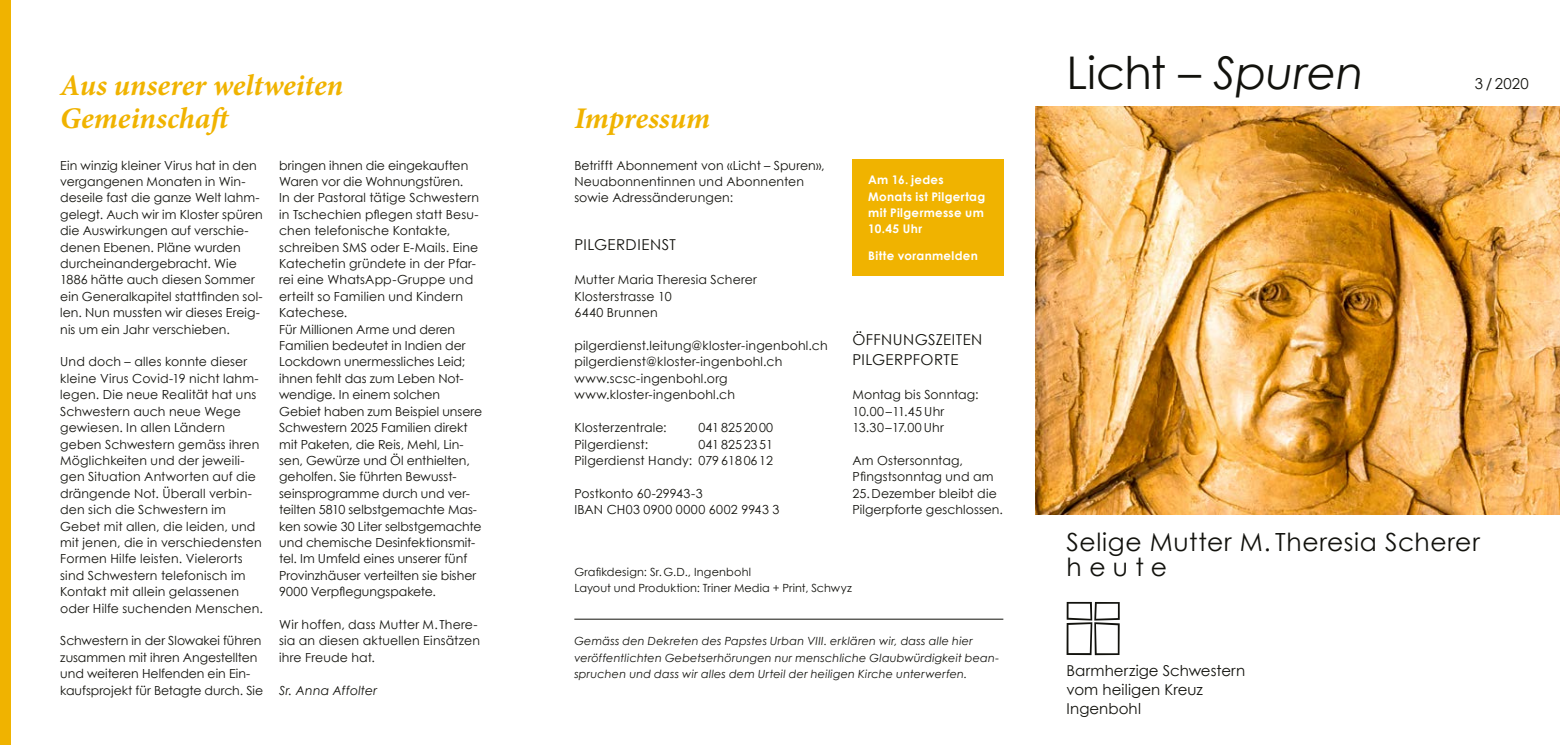
<style>
.page{position:relative;width:1560px;height:745px;background:#fff}
.page>*{position:absolute;margin:0;border:0;box-sizing:border-box;transform-origin:0 0}
.t1{font:45px "Century Gothic";letter-spacing:-.01em;color:#12120d}
.t2{font:italic 700 30px/32.5px "Minion Pro";color:#f0b300}
.t3{font:25px/25px "Century Gothic";letter-spacing:.025em;color:#12120d}
.t4{font:15px/18.6px "Century Gothic";letter-spacing:.015em;color:#12120d}
.t5{font:15px "Century Gothic";letter-spacing:.035em;color:#12120d}
.t6{font:12.5px/16.4px "Century Gothic";letter-spacing:.005em;color:#12120d}
.t7{font:italic 12.5px "Century Gothic";letter-spacing:.01em;color:#12120d}
.t8{font:700 11.88px/16.4px "Century Gothic";letter-spacing:.025em;color:#fff}
.t9{font:italic 11.25px/16.4px "Century Gothic";letter-spacing:.015em;color:#12120d}
.t10{font:11.25px/16.4px "Century Gothic";letter-spacing:.01em;color:#12120d}
.s1{font-style:italic}
</style>
<div class="page">
<div style="left:852px;top:159px;width:151px;height:117px;background:#f0b300"></div>
<div style="left:0;top:0;width:11px;height:744px;background:#f0b300"></div>
<img style="left:1035px;top:106px;width:524px;height:408px">
<svg style="left:1066px;top:601px;width:53px;height:53px"></svg>
<hr style="left:574px;top:618px;width:429px;height:1px;background:#12120d">
<h2 class="t2" style="left:60px;top:70px;width:284px">Aus unserer weltweiten<br>Gemeinschaft</h2>
<p class="t6" style="left:60px;top:156px;width:204px">Ein winzig kleiner Virus hat in den vergangenen Monaten in Win&shy;deseile fast die ganze Welt lahm&shy;gelegt. Auch wir im Kloster spüren die Auswirkungen auf verschie&shy;denen Ebenen. Pläne wurden durcheinandergebracht. Wie<br>1886 hätte auch diesen Sommer ein Generalkapitel stattfinden sol&shy;len. Nun mussten wir dieses Ereig&shy;nis um ein Jahr verschieben.</p>
<p class="t6" style="left:60px;top:353px;width:204px">Und doch – alles konnte dieser kleine Virus Covid-19 nicht lahm&shy;legen. Die neue Realität hat uns<br>Schwestern auch neue Wege gewiesen. In allen Ländern geben Schwestern gemäss ihren<br>Möglichkeiten und der jeweili&shy;gen Situation Antworten auf die drängende Not. Überall verbin&shy;den sich die Schwestern im<br>Gebet mit allen, die leiden, und mit jenen, die in verschiedensten<br>Formen Hilfe leisten. Vielerorts sind Schwestern telefonisch im<br>Kontakt mit allein gelassenen oder Hilfe suchenden Menschen.</p>
<p class="t6" style="left:60px;top:632px;width:204px">Schwestern in der Slowakei führen zusammen mit ihren Angestellten und weiteren Helfenden ein Ein&shy;kaufsprojekt für Betagte durch. Sie</p>
<p class="t6" style="left:279px;top:156px;width:204px">bringen ihnen die eingekauften<br>Waren vor die Wohnungstüren.<br>In der Pastoral tätige Schwestern in Tschechien pflegen statt Besu&shy;chen telefonische Kontakte, schreiben SMS oder E-Mails. Eine<br>Katechetin gründete in der Pfar&shy;rei eine WhatsApp-Gruppe und erteilt so Familien und Kindern<br>Katechese.<br>Für Millionen Arme und deren<br>Familien bedeutet in Indien der<br>Lockdown unermessliches Leid; ihnen fehlt das zum Leben Not&shy;wendige. In einem solchen<br>Gebiet haben zum Beispiel unsere<br>Schwestern 2025 Familien direkt mit Paketen, die Reis, Mehl, Lin&shy;sen, Gewürze und Öl enthielten, geholfen. Sie führten Bewusst&shy;seinsprogramme durch und ver&shy;teilten 5810 selbstgemachte Mas&shy;ken sowie 30 Liter selbstgemachte und chemische Desinfektionsmit&shy;tel. Im Umfeld eines unserer fünf<br>Provinzhäuser verteilten sie bisher<br>9000 Verpflegungspakete.</p>
<p class="t6" style="left:279px;top:615px;width:202px">Wir hoffen, dass Mutter M.There&shy;sia an diesen aktuellen Einsätzen ihre Freude hat.</p>
<p class="t7" style="left:279px;top:682px;width:99px">Sr. Anna Affolter</p>
<h2 class="t2" style="left:574px;top:103px;width:137px">Impressum</h2>
<p class="t6" style="left:574px;top:156px;width:252px">Betrifft Abonnement von «Licht – Spuren»,<br>Neuabonnentinnen und Abonnenten sowie Adressänderungen:</p>
<p class="t5" style="left:574px;top:235px;width:103px">PILGERDIENST</p>
<p class="t6" style="left:574px;top:271px;width:184px">Mutter Maria Theresia Scherer<br>Klosterstrasse 10<br>6440 Brunnen</p>
<p class="t6" style="left:574px;top:337px;width:255px">pilgerdienst.leitung@kloster-ingenbohl.ch pilgerdienst@kloster-ingenbohl.ch www.scsc-ingenbohl.org www.kloster-ingenbohl.ch</p>
<p class="t6" style="left:574px;top:419px;width:94px">Klosterzentrale:</p>
<p class="t6" style="left:698px;top:419px;width:76px">041 8252000</p>
<p class="t6" style="left:574px;top:435px;width:75px">Pilgerdienst:</p>
<p class="t6" style="left:574px;top:435px;width:200px;text-align:right">041 8252351<br>Pilgerdienst Handy: 079 6180612</p>
<p class="t6" style="left:574px;top:484px;width:206px">Postkonto 60-29943-3<br>IBAN CH03 0900 0000 6002 9943 3</p>
<p class="t8" style="left:868px;top:171px;width:118px">Am 16. jedes<br>Monats ist Pilgertag mit Pilgermesse um<br>10.45 Uhr</p>
<p class="t8" style="left:868px;top:247px;width:111px">Bitte voranmelden</p>
<p class="t4" style="left:852px;top:329px;width:131px;line-height:20px">ÖFFNUNGSZEITEN<br>PILGERPFORTE</p>
<p class="t6" style="left:852px;top:386px;width:128px">Montag bis Sonntag:<br>10.00–11.45 Uhr<br>13.30–17.00 Uhr</p>
<p class="t6" style="left:852px;top:451px;width:152px">Am Ostersonntag,<br>Pfingstsonntag und am<br>25.Dezember bleibt die<br>Pilgerpforte geschlossen.</p>
<p class="t10" style="left:574px;top:563px;width:279px">Grafikdesign: Sr.G.D., Ingenbohl<br>Layout und Produktion: Triner Media + Print, Schwyz</p>
<p class="t9" style="left:574px;top:632px;width:426px">Gemäss den Dekreten des Papstes Urban VIII. erklären wir, dass alle hier veröffentlichten Gebetserhörungen nur menschliche Glaubwürdigkeit bean&shy;spruchen und dass wir alles dem Urteil der heiligen Kirche unterwerfen.</p>
<h1 class="t1" style="left:1066px;top:45px;width:299px">Licht – <span class="s1">Spuren</span></h1>
<p class="t4" style="left:1474px;top:74px;width:55px">3 / 2020</p>
<h3 class="t3" style="left:1066px;top:529px;width:415px">Selige Mutter M. Theresia Scherer heute</h3>
<p class="t4" style="left:1066px;top:661px;width:180px">Barmherzige Schwestern vom heiligen Kreuz<br>Ingenbohl</p>
</div>
